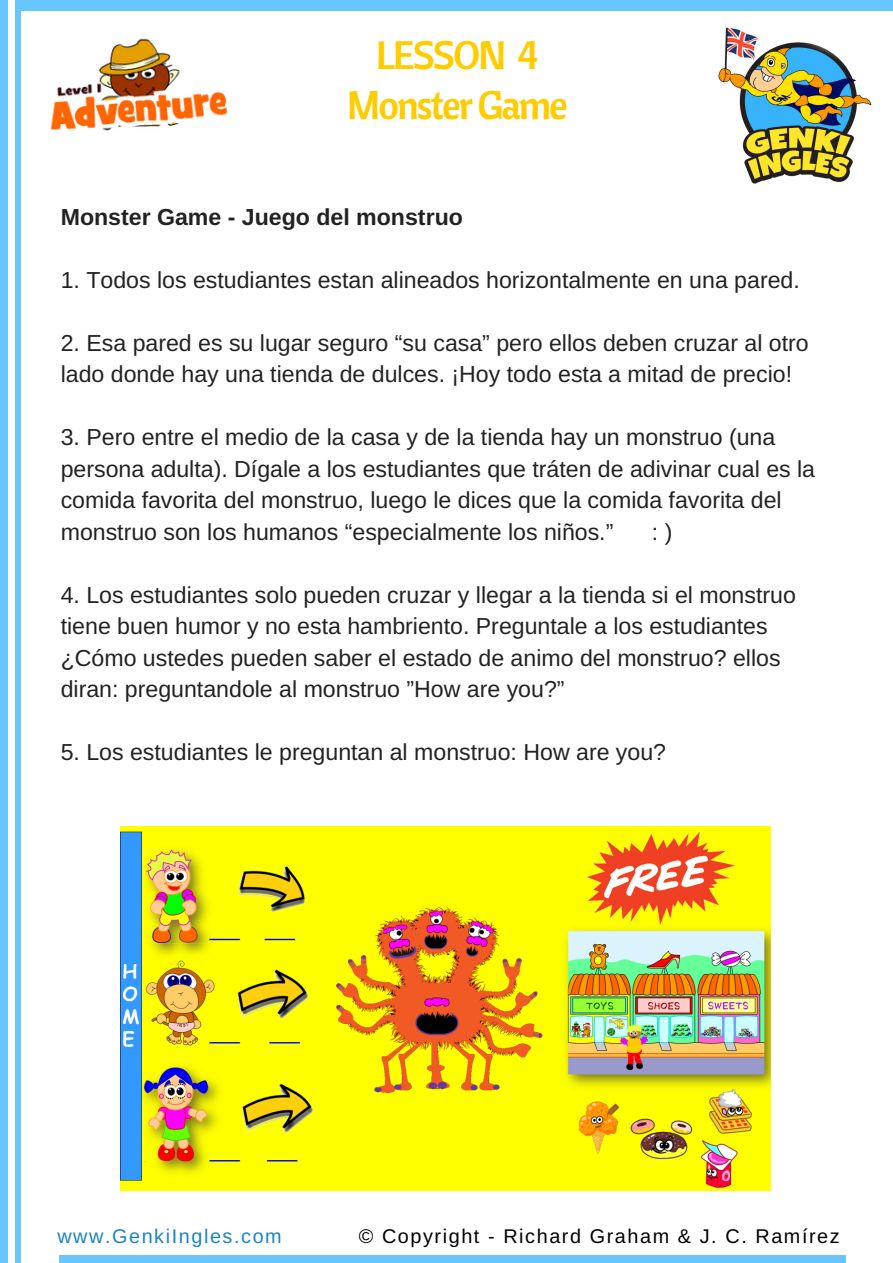
<style>
.page{position:relative;width:893px;height:1263px;background:#fff}
.page>*{position:absolute;margin:0;border:0;box-sizing:border-box;transform-origin:0 0}
.t1{font:39.6px/50.6px "Cantora One";letter-spacing:-.05em;color:#fc0;text-align:center}
.t2{font:23.1px/31.5px "Arimo";color:#222}
.t3{font:700 23.1px "Arimo";color:#222}
.t4{font:19.8px "Arimo";letter-spacing:.08em;color:#000}
.t5{font:19.8px "Arimo";letter-spacing:.08em;color:#1985c2}
</style>
<div class="page">
<div style="left:0;top:0;width:8px;height:1262px;background:#68c6ff"></div>
<div style="left:16px;top:0;width:5px;height:1262px;background:#68c6ff"></div>
<div style="left:19px;top:0;width:873px;height:10px;background:#68c6ff"></div>
<hr style="left:59px;top:1258px;width:786px;height:4px;background:#68c6ff">
<hr style="left:59px;top:1255px;width:786px;height:3px;background:#68c6ff">
<img style="left:718px;top:27px;width:154px;height:157px">
<img style="left:50px;top:38px;width:178px;height:93px">
<img style="left:120px;top:826px;width:650px;height:364px">
<h1 class="t1" style="left:347px;top:29px;width:222px">LESSON 4<br>Monster Game</h1>
<p class="t3" style="left:61px;top:204px;width:403px">Monster Game - Juego del monstruo</p>
<p class="t2" style="left:61px;top:264px;width:740px">1. Todos los estudiantes estan alineados horizontalmente en una pared.</p>
<p class="t2" style="left:61px;top:327px;width:749px">2. Esa pared es su lugar seguro “su casa” pero ellos deben cruzar al otro lado donde hay una tienda de dulces. ¡Hoy todo esta a mitad de precio!</p>
<p class="t2" style="left:61px;top:421px;width:756px">3. Pero entre el medio de la casa y de la tienda hay un monstruo (una persona adulta). Dígale a los estudiantes que tráten de adivinar cual es la comida favorita del monstruo, luego le dices que la comida favorita del monstruo son los humanos “especialmente los niños.”</p>
<p class="t2" style="left:652px;top:516px;width:22px">: )</p>
<p class="t2" style="left:61px;top:579px;width:736px">4. Los estudiantes solo pueden cruzar y llegar a la tienda si el monstruo tiene buen humor y no esta hambriento. Preguntale a los estudiantes ¿Cómo ustedes pueden saber el estado de animo del monstruo? ellos diran: preguntandole al monstruo ”How are you?”</p>
<p class="t2" style="left:61px;top:736px;width:607px">5. Los estudiantes le preguntan al monstruo: How are you?</p>
<p class="t5" style="left:57px;top:1225px;width:226px">www.GenkiIngles.com</p>
<p class="t4" style="left:359px;top:1225px;width:482px">© Copyright - Richard Graham &amp; J. C. Ramírez</p>
</div>
